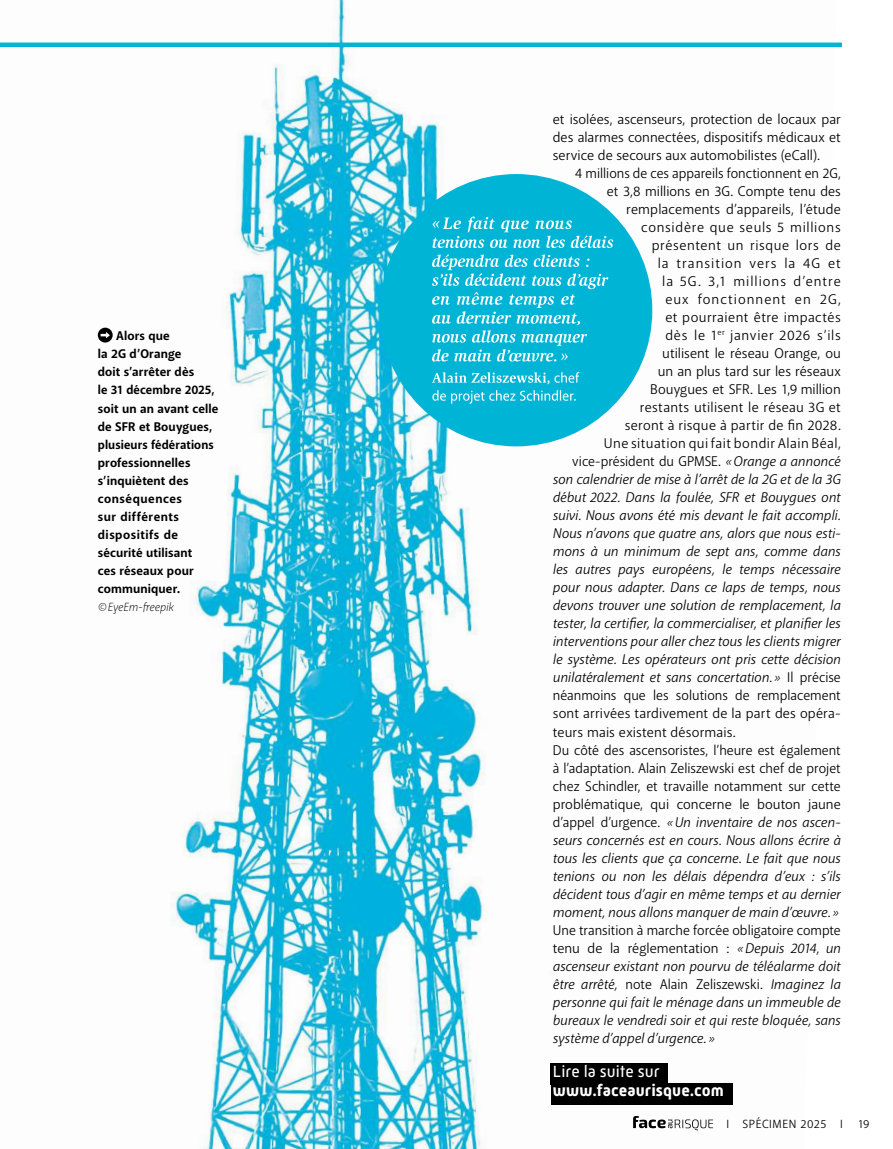
<style>
.page{position:relative;width:893px;height:1149px;background:#fff}
.page>*{position:absolute;margin:0;border:0;box-sizing:border-box;transform-origin:0 0}
.t1{font:700 16.5px "Mic 32 New";letter-spacing:.005em;color:#fff}
.t2{font:16.5px "Mic 32 New";letter-spacing:.005em;color:#fff}
.t3{font:italic 14.25px/18px "Akagi Pro";color:#000;text-align:justify}
.t4{font:14.25px/18px "Akagi Pro";letter-spacing:.005em;color:#000;text-align:justify}
.t5{font:14.25px "Akagi Pro";letter-spacing:.03em;color:#000}
.t6{font:14.25px "Akagi Pro";letter-spacing:.05em;color:#000}
.t7{font:14.25px "Akagi Pro";letter-spacing:.07em;color:#000}
.t8{font:14.25px "Akagi Pro";letter-spacing:.04em;color:#000}
.t9{font:14.25px "Akagi Pro";letter-spacing:.065em;color:#000}
.t10{font:700 12.75px/18px "Akagi Pro";letter-spacing:.01em;color:#000}
.t11{font:12px "Akagi Pro";letter-spacing:.04em;color:#000}
.t12{font:italic 300 12px "Akagi Pro";letter-spacing:.005em;color:#000;scale:.96 1}
.s1{font-style:italic}
.s2{font-style:normal}
</style>
<div class="page">
<img style="left:0;top:0;width:836px;height:1148px">
<svg style="left:98px;top:327px;width:15px;height:15px"></svg>
<svg style="left:101px;top:332px;width:9px;height:6px"></svg>
<div style="left:380px;top:174px;width:272px;height:272px;background:#00b4d5;border-radius:50%"></div>
<svg style="left:432px;top:254px;width:176px;height:107px"></svg>
<svg style="left:432px;top:216px;width:181px;height:32px"></svg>
<svg style="left:432px;top:390px;width:144px;height:14px"></svg>
<svg style="left:432px;top:372px;width:147px;height:12px"></svg>
<div style="left:551px;top:1062px;width:117px;height:22px;background:#000"></div>
<div style="left:551px;top:1082px;width:181px;height:22px;background:#000"></div>
<svg style="left:633px;top:1115px;width:80px;height:15px"></svg>
<hr style="left:0;top:43px;width:842px;height:4px;background:#00b4d5">
<p class="t10" style="left:98px;top:327px;width:122px;text-indent:18px">Alors que<br>la 2G d’Orange<br>doit s’arrêter dès<br>le 31 décembre 2025, soit un an avant celle de SFR et Bouygues, plusieurs fédérations professionnelles s’inquiètent des conséquences<br>sur différents dispositifs de sécurité utilisant<br>ces réseaux pour communiquer.</p>
<p class="t12" style="left:98px;top:599px;width:81px">© EyeEm-freepik</p>
<p class="t4" style="left:553px;top:110px;width:290px">et isolées, ascenseurs, protection de locaux par des alarmes connectées, dispositifs médicaux et service de secours aux automobilistes (eCall).</p>
<p class="t4" style="left:575px;top:164px;width:267px">4 millions de ces appareils fonctionnent en 2G,</p>
<p class="t4" style="left:607px;top:182px;width:236px">et 3,8 millions en 3G. Compte tenu des</p>
<p class="t4" style="left:626px;top:200px;width:216px">remplacements d’appareils, l’étude</p>
<p class="t6" style="left:641px;top:218px;width:201px">considère que seuls 5 millions</p>
<p class="t8" style="left:652px;top:236px;width:191px">présentent un risque lors de</p>
<p class="t7" style="left:658px;top:254px;width:184px">la transition vers la 4G et</p>
<p class="t9" style="left:662px;top:272px;width:180px">la 5G. 3,1 millions d’entre</p>
<p class="t7" style="left:665px;top:290px;width:177px">eux fonctionnent en 2G,</p>
<p class="t5" style="left:665px;top:308px;width:177px">et pourraient être impactés</p>
<p class="t6" style="left:665px;top:326px;width:177px">dès le 1<sup>er</sup> janvier 2026 s’ils</p>
<p class="t4" style="left:662px;top:344px;width:180px">utilisent le réseau Orange, ou</p>
<p class="t4" style="left:658px;top:362px;width:185px">un an plus tard sur les réseaux</p>
<p class="t4" style="left:650px;top:380px;width:192px">Bouygues et SFR. Les 1,9 million</p>
<p class="t4" style="left:640px;top:398px;width:203px">restants utilisent le réseau 3G et</p>
<p class="t4" style="left:625px;top:416px;width:218px">seront à risque à partir de fin 2028.</p>
<p class="t5" style="left:604px;top:434px;width:238px">Une situation qui fait bondir Alain Béal,</p>
<p class="t4" style="left:572px;top:452px;width:270px">vice-président du GPMSE. <span class="s1">« Orange a annoncé</span></p>
<p class="t3" style="left:553px;top:470px;width:290px">son calendrier de mise à l’arrêt de la 2G et de la 3G</p>
<p class="t3" style="left:553px;top:488px;width:290px">début 2022. Dans la foulée, SFR et Bouygues ont</p>
<p class="t3" style="left:553px;top:506px;width:290px">suivi. Nous avons été mis devant le fait accompli.</p>
<p class="t3" style="left:553px;top:524px;width:290px">Nous n’avons que quatre ans, alors que nous esti-</p>
<p class="t3" style="left:553px;top:542px;width:289px">mons à un minimum de sept ans, comme dans</p>
<p class="t3" style="left:553px;top:560px;width:289px">les autres pays européens, le temps nécessaire</p>
<p class="t3" style="left:553px;top:578px;width:289px">pour nous adapter. Dans ce laps de temps, nous</p>
<p class="t3" style="left:553px;top:596px;width:290px">devons trouver une solution de remplacement, la</p>
<p class="t3" style="left:553px;top:614px;width:289px">tester, la certifier, la commercialiser, et planifier les</p>
<p class="t3" style="left:553px;top:632px;width:290px">interventions pour aller chez tous les clients migrer</p>
<p class="t3" style="left:553px;top:650px;width:289px">le système. Les opérateurs ont pris cette décision</p>
<p class="t3" style="left:553px;top:668px;width:290px">unilatéralement et sans concertation. » <span class="s2">Il précise</span></p>
<p class="t4" style="left:553px;top:686px;width:289px">néanmoins que les solutions de remplacement</p>
<p class="t4" style="left:553px;top:704px;width:290px">sont arrivées tardivement de la part des opéra-</p>
<p class="t4" style="left:553px;top:722px;width:184px">teurs mais existent désormais.</p>
<p class="t4" style="left:553px;top:740px;width:290px">Du côté des ascensoristes, l’heure est également</p>
<p class="t4" style="left:553px;top:758px;width:289px">à l’adaptation. Alain Zeliszewski est chef de projet</p>
<p class="t4" style="left:553px;top:776px;width:289px">chez Schindler, et travaille notamment sur cette</p>
<p class="t4" style="left:553px;top:794px;width:289px">problématique, qui concerne le bouton jaune</p>
<p class="t3" style="left:553px;top:812px;width:290px"><span class="s2">d’appel d’urgence.</span> « Un inventaire de nos ascen-</p>
<p class="t3" style="left:553px;top:830px;width:290px">seurs concernés est en cours. Nous allons écrire à</p>
<p class="t3" style="left:553px;top:848px;width:289px">tous les clients que ça concerne. Le fait que nous</p>
<p class="t3" style="left:553px;top:866px;width:290px">tenions ou non les délais dépendra d’eux : s’ils</p>
<p class="t3" style="left:553px;top:884px;width:290px">décident tous d’agir en même temps et au dernier</p>
<p class="t3" style="left:553px;top:902px;width:288px">moment, nous allons manquer de main d’œuvre. »</p>
<p class="t3" style="left:553px;top:920px;width:290px"><span class="s2">Une transition à marche forcée obligatoire compte tenu de la réglementation :</span> « Depuis 2014, un ascenseur existant non pourvu de téléalarme doit être arrêté, <span class="s2">note Alain Zeliszewski.</span> Imaginez la personne qui fait le ménage dans un immeuble de bureaux le vendredi soir et qui reste bloquée, sans système d’appel d’urgence. »</p>
<p class="t2" style="left:553px;top:1061px;width:108px">Lire la suite sur</p>
<p class="t1" style="left:553px;top:1080px;width:173px">www.faceaurisque.com</p>
<p class="t11" style="left:726px;top:1115px;width:145px">I SPÉCIMEN 2025 I 19</p>
</div>
